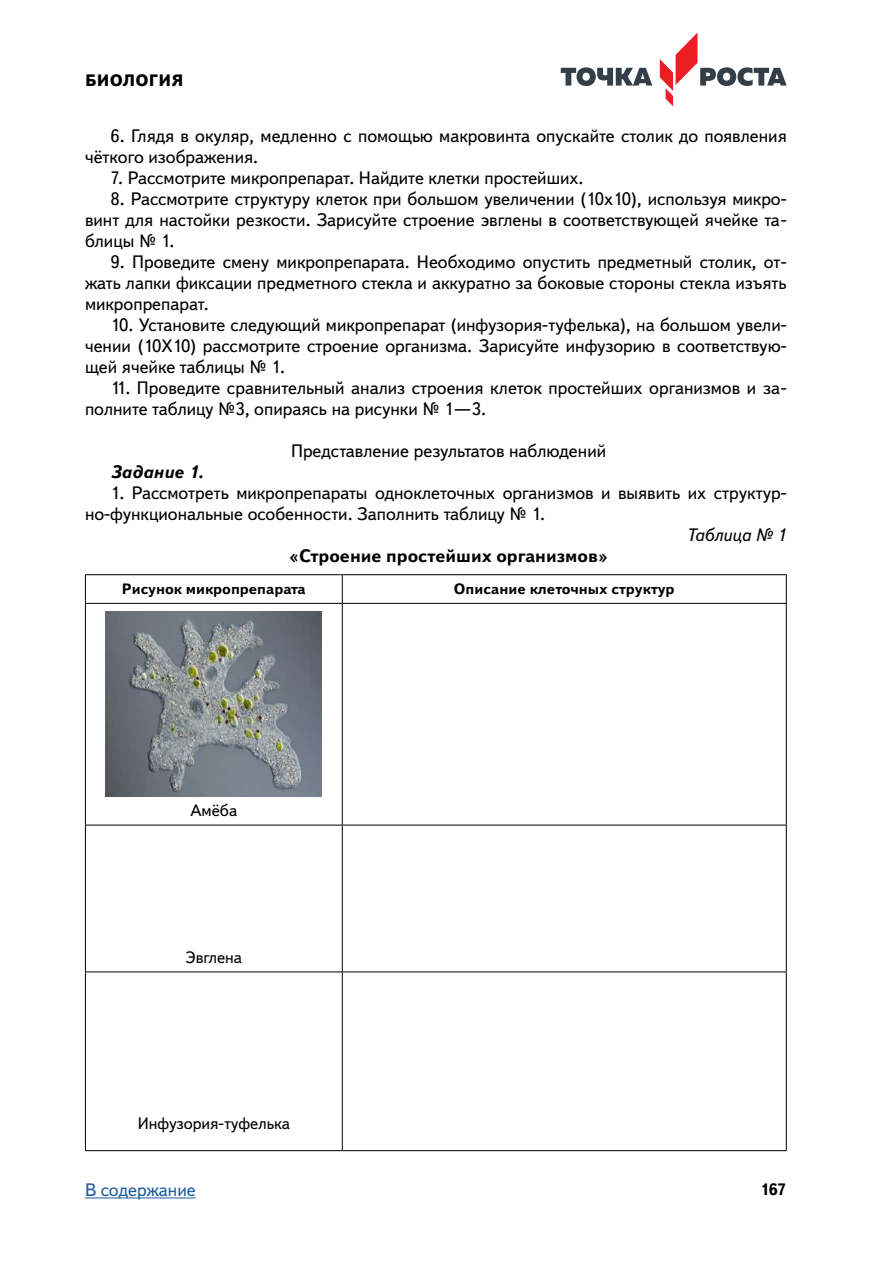
<style>
.page{position:relative;width:893px;height:1263px;background:#fff}
.page>*{position:absolute;margin:0;border:0;box-sizing:border-box;transform-origin:0 0}
.t1{font:18px/21px "Textbook New";color:#000}
.t2{font:700 18px "Textbook New";color:#000}
.t3{font:18px "Textbook New";color:#215e9e}
.t4{font:italic 700 18px "Textbook New";color:#000}
.t5{font:italic 18px "Textbook New";color:#000}
.t6{font:16.5px "Textbook New";color:#000}
.t7{font:800 16.5px "Textbook New";letter-spacing:.01em;color:#000}
.t8{font:700 16.5px "Textbook New";color:#000}
.t9{font:700 15px "Textbook New";color:#000}
</style>
<div class="page">
<svg style="left:561px;top:67px;width:91px;height:19px"></svg>
<svg style="left:660px;top:32px;width:127px;height:74px"></svg>
<hr style="left:85px;top:1197px;width:111px;height:1px;background:#215e9e">
<hr style="left:85px;top:574px;width:257px;height:1px;background:#000">
<svg style="left:85px;top:575px;width:1px;height:28px"></svg>
<hr style="left:342px;top:574px;width:445px;height:1px;background:#000">
<svg style="left:342px;top:575px;width:1px;height:28px"></svg>
<svg style="left:786px;top:575px;width:1px;height:28px"></svg>
<hr style="left:85px;top:603px;width:257px;height:1px;background:#000">
<hr style="left:85px;top:604px;width:1px;height:221px;background:#000">
<hr style="left:342px;top:603px;width:445px;height:1px;background:#000">
<hr style="left:342px;top:604px;width:1px;height:221px;background:#000">
<hr style="left:786px;top:604px;width:1px;height:221px;background:#000">
<hr style="left:85px;top:825px;width:257px;height:1px;background:#000">
<hr style="left:85px;top:825px;width:1px;height:146px;background:#000">
<hr style="left:342px;top:825px;width:445px;height:1px;background:#000">
<hr style="left:342px;top:825px;width:1px;height:146px;background:#000">
<hr style="left:786px;top:825px;width:1px;height:146px;background:#000">
<hr style="left:85px;top:971px;width:257px;height:1px;background:#000">
<hr style="left:85px;top:972px;width:1px;height:178px;background:#000">
<hr style="left:85px;top:1150px;width:257px;height:1px;background:#000">
<hr style="left:342px;top:971px;width:445px;height:1px;background:#000">
<hr style="left:342px;top:972px;width:1px;height:178px;background:#000">
<hr style="left:786px;top:972px;width:1px;height:178px;background:#000">
<hr style="left:342px;top:1150px;width:445px;height:1px;background:#000">
<img style="left:106px;top:611px;width:216px;height:185px">
<p class="t7" style="left:85px;top:70px;width:100px">БИОЛОГИЯ</p>
<p class="t1" style="left:85px;top:125px;width:703px;text-indent:26px">6. Глядя в окуляр, медленно с помощью макровинта опускайте столик до появления чёткого изображения.</p>
<p class="t1" style="left:111px;top:167px;width:474px">7. Рассмотрите микропрепарат. Найдите клетки простейших.</p>
<p class="t1" style="left:85px;top:188px;width:703px;text-align:justify;text-indent:26px">8. Рассмотрите структуру клеток при большом увеличении (10х10), используя микро&shy;винт для настойки резкости. Зарисуйте строение эвглены в соответствующей ячейке та&shy;блицы № 1.</p>
<p class="t1" style="left:85px;top:251px;width:703px;text-align:justify;text-indent:26px">9. Проведите смену микропрепарата. Необходимо опустить предметный столик, от&shy;жать лапки фиксации предметного стекла и аккуратно за боковые стороны стекла изъять микропрепарат.</p>
<p class="t1" style="left:85px;top:314px;width:703px;text-align:justify;text-indent:26px">10. Установите следующий микропрепарат (инфузория-туфелька), на большом увели&shy;чении (10Х10) рассмотрите строение организма. Зарисуйте инфузорию в соответствую&shy;щей ячейке таблицы № 1.</p>
<p class="t1" style="left:85px;top:377px;width:703px;text-indent:26px">11. Проведите сравнительный анализ строения клеток простейших организмов и за&shy;полните таблицу №3, опираясь на рисунки № 1―3.</p>
<p class="t1" style="left:291px;top:440px;width:317px">Представление результатов наблюдений</p>
<p class="t4" style="left:111px;top:460px;width:94px">Задание 1.</p>
<p class="t1" style="left:85px;top:482px;width:703px;text-indent:26px">1. Рассмотреть микропрепараты одноклеточных организмов и выявить их структур&shy;но-функциональные особенности. Заполнить таблицу № 1.</p>
<p class="t5" style="left:687px;top:523px;width:101px">Таблица № 1</p>
<p class="t2" style="left:289px;top:544px;width:321px">«Строение простейших организмов»</p>
<p class="t9" style="left:122px;top:579px;width:185px">Рисунок микропрепарата</p>
<p class="t9" style="left:454px;top:579px;width:222px">Описание клеточных структур</p>
<p class="t6" style="left:190px;top:800px;width:48px">Амёба</p>
<p class="t6" style="left:185px;top:947px;width:58px">Эвглена</p>
<p class="t6" style="left:138px;top:1113px;width:154px">Инфузория-туфелька</p>
<p class="t3" style="left:85px;top:1179px;width:112px">В содержание</p>
<p class="t8" style="left:760px;top:1179px;width:28px">167</p>
</div>
